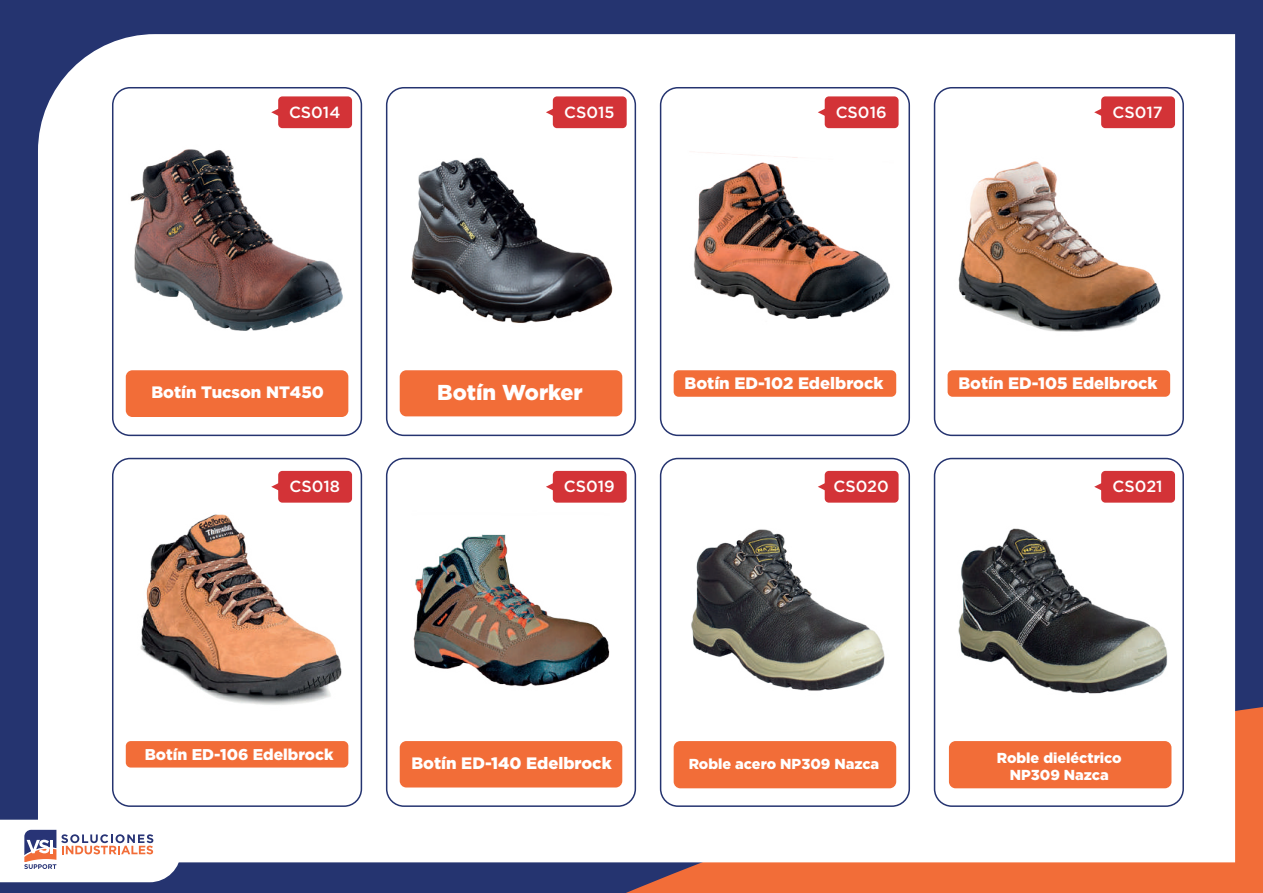
<style>
.page{position:relative;width:1263px;height:893px;background:#253470}
.page>*{position:absolute;margin:0;border:0;box-sizing:border-box;transform-origin:0 0}
.t1{font:900 21.6px "Gotham Pro";color:#fff}
.t2{font:900 16.5px "Gotham Pro";color:#fff}
.t3{font:500 16.2px "Gotham Pro";color:#fff}
.t4{font:900 15.6px "Gotham Pro";color:#fff}
.t5{font:900 14.4px/17.4px "Gotham Pro";color:#fff;text-align:center}
</style>
<div class="page">
<svg style="left:619px;top:707px;width:644px;height:186px;background:#e66b3d"></svg>
<div style="left:38px;top:34px;width:1197px;height:828px;background:#fff"></div>
<div style="left:112px;top:87px;width:250px;height:349px;border:2px solid #253470;border-radius:17px"></div>
<div style="left:386px;top:87px;width:250px;height:349px;border:2px solid #253470;border-radius:17px"></div>
<div style="left:934px;top:87px;width:250px;height:349px;border:2px solid #253470;border-radius:17px"></div>
<div style="left:112px;top:458px;width:250px;height:349px;border:2px solid #253470;border-radius:17px"></div>
<div style="left:400px;top:741px;width:222px;height:46px;background:#f26d38;border-radius:7px"></div>
<div style="left:386px;top:458px;width:250px;height:349px;border:2px solid #253470;border-radius:17px"></div>
<div style="left:660px;top:458px;width:250px;height:349px;border:2px solid #253470;border-radius:17px"></div>
<div style="left:934px;top:458px;width:250px;height:349px;border:2px solid #253470;border-radius:17px"></div>
<img style="left:104px;top:121px;width:256px;height:255px">
<div style="left:126px;top:370px;width:222px;height:47px;background:#f26d38;border-radius:7px"></div>
<img style="left:393px;top:123px;width:233px;height:233px">
<div style="left:400px;top:370px;width:222px;height:46px;background:#f26d38;border-radius:7px"></div>
<img style="left:653px;top:108px;width:268px;height:268px">
<div style="left:674px;top:370px;width:222px;height:27px;background:#f26d38;border-radius:5px"></div>
<img style="left:929px;top:121px;width:260px;height:259px">
<div style="left:947px;top:370px;width:223px;height:27px;background:#f26d38;border-radius:5px"></div>
<img style="left:107px;top:483px;width:262px;height:262px">
<div style="left:126px;top:741px;width:222px;height:26px;background:#f26d38;border-radius:5px"></div>
<img style="left:388px;top:480px;width:246px;height:246px">
<img style="left:673px;top:492px;width:229px;height:230px">
<div style="left:674px;top:741px;width:222px;height:47px;background:#f26d38;border-radius:7px"></div>
<div style="left:949px;top:741px;width:222px;height:47px;background:#f26d38;border-radius:7px"></div>
<img style="left:939px;top:491px;width:235px;height:234px">
<div style="left:278px;top:96px;width:74px;height:32px;background:#d33337;border-radius:4px"></div>
<svg style="left:271px;top:108px;width:8px;height:8px"></svg>
<div style="left:553px;top:96px;width:74px;height:32px;background:#d33337;border-radius:4px"></div>
<svg style="left:546px;top:108px;width:7px;height:8px"></svg>
<div style="left:825px;top:96px;width:73px;height:32px;background:#d33337;border-radius:4px"></div>
<svg style="left:818px;top:108px;width:7px;height:8px"></svg>
<div style="left:1101px;top:96px;width:74px;height:32px;background:#d33337;border-radius:4px"></div>
<svg style="left:1094px;top:108px;width:8px;height:8px"></svg>
<div style="left:278px;top:471px;width:74px;height:32px;background:#d33337;border-radius:4px"></div>
<svg style="left:271px;top:483px;width:8px;height:8px"></svg>
<div style="left:553px;top:471px;width:74px;height:32px;background:#d33337;border-radius:4px"></div>
<svg style="left:546px;top:483px;width:7px;height:8px"></svg>
<div style="left:825px;top:471px;width:73px;height:32px;background:#d33337;border-radius:4px"></div>
<svg style="left:818px;top:483px;width:7px;height:8px"></svg>
<div style="left:1101px;top:471px;width:74px;height:32px;background:#d33337;border-radius:4px"></div>
<svg style="left:1094px;top:483px;width:8px;height:8px"></svg>
<svg style="left:0;top:820px;width:181px;height:62px;background:#e9e2e6"></svg>
<p class="t3" style="left:289px;top:103px;width:53px">CS014</p>
<p class="t3" style="left:564px;top:103px;width:52px">CS015</p>
<p class="t3" style="left:836px;top:103px;width:52px">CS016</p>
<p class="t3" style="left:1112px;top:103px;width:52px">CS017</p>
<p class="t2" style="left:151px;top:383px;width:174px">Botín Tucson NT450</p>
<h1 class="t1" style="left:437px;top:380px;width:147px">Botín Worker</h1>
<p class="t2" style="left:684px;top:374px;width:200px">Botín ED-102 Edelbrock</p>
<p class="t2" style="left:958px;top:374px;width:201px">Botín ED-105 Edelbrock</p>
<p class="t3" style="left:289px;top:477px;width:52px">CS018</p>
<p class="t3" style="left:564px;top:477px;width:52px">CS019</p>
<p class="t3" style="left:833px;top:477px;width:57px">CS020</p>
<p class="t3" style="left:1112px;top:477px;width:52px">CS021</p>
<p class="t4" style="left:145px;top:745px;width:190px">Botín ED-106 Edelbrock</p>
<p class="t2" style="left:411px;top:754px;width:202px">Botín ED-140 Edelbrock</p>
<p class="t5" style="left:689px;top:754px;width:192px">Roble acero NP309 Nazca</p>
<p class="t5" style="left:997px;top:748px;width:127px">Roble dieléctrico<br>NP309 Nazca</p>
</div>
